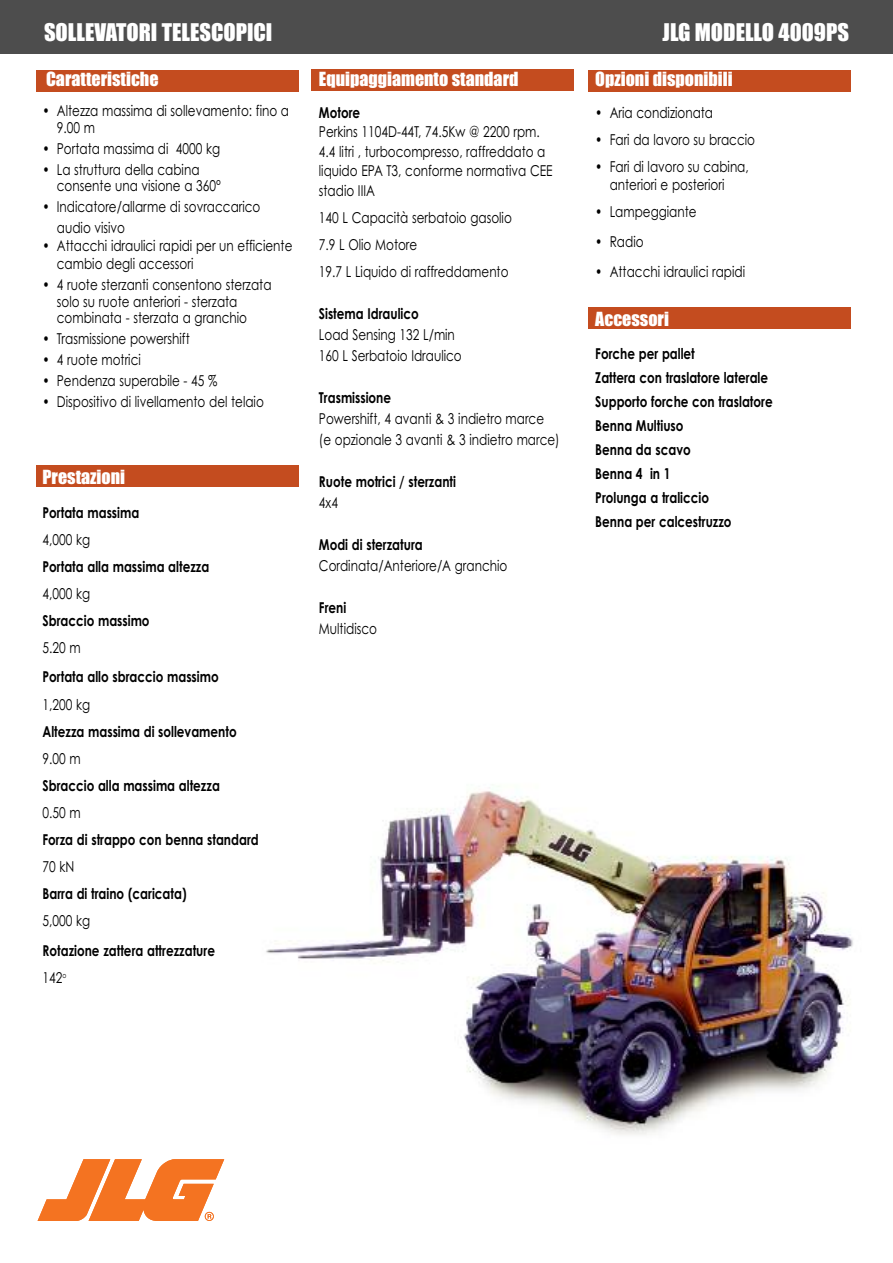
<style>
.page{position:relative;width:893px;height:1263px;background:#fff}
.page>*{position:absolute;margin:0;border:0;box-sizing:border-box;transform-origin:0 0}
.t1{font:22.5px "Impact";color:#fff}
.t2{font:18px "Impact";color:#fff}
.t3{font:15px/16.5px "Century Gothic";color:#000;scale:.8 1}
.t4{font:700 15px/24px "Century Gothic";color:#000;scale:.8 1}
.s1{font-weight:400}
</style>
<div class="page">
<div style="left:588px;top:307px;width:262px;height:22px;background:#c44c1f"></div>
<div style="left:588px;top:70px;width:262px;height:21px;background:#c44c1f"></div>
<div style="left:311px;top:69px;width:263px;height:22px;background:#c44c1f"></div>
<div style="left:36px;top:465px;width:263px;height:21px;background:#c44c1f"></div>
<div style="left:36px;top:70px;width:263px;height:21px;background:#c44c1f"></div>
<div style="left:0;top:0;width:893px;height:54px;background:#4d4d4d"></div>
<img style="left:266px;top:786px;width:587px;height:349px">
<svg style="left:38px;top:1159px;width:186px;height:62px"></svg>
<h1 class="t1" style="left:44px;top:20px;width:230px">SOLLEVATORI TELESCOPICI</h1>
<h1 class="t1" style="left:663px;top:20px;width:188px">JLG MODELLO 4009PS</h1>
<p class="t2" style="left:46px;top:69px;width:114px">Caratteristiche</p>
<p class="t3" style="left:57px;top:103px;width:292px;text-indent:-14px">• Altezza massima di sollevamento: fino a<br>9.00 m</p>
<p class="t3" style="left:43px;top:140px;width:224px">• Portata massima di 4000 kg</p>
<p class="t3" style="left:57px;top:161px;width:207px;text-indent:-14px">• La struttura della cabina consente una visione a 360°</p>
<p class="t3" style="left:57px;top:197px;width:256px;line-height:21px;text-indent:-14px">• Indicatore/allarme di sovraccarico audio visivo</p>
<p class="t3" style="left:57px;top:237px;width:296px;line-height:18px;text-indent:-14px">• Attacchi idraulici rapidi per un efficiente cambio degli accessori</p>
<p class="t3" style="left:57px;top:277px;width:270px;text-indent:-14px">• 4 ruote sterzanti consentono sterzata solo su ruote anteriori - sterzata combinata - sterzata a granchio</p>
<p class="t3" style="left:43px;top:331px;width:186px">• Trasmissione powershift</p>
<p class="t3" style="left:43px;top:352px;width:124px">• 4 ruote motrici</p>
<p class="t3" style="left:43px;top:373px;width:220px">• Pendenza superabile - 45 %</p>
<p class="t3" style="left:43px;top:394px;width:278px">• Dispositivo di livellamento del telaio</p>
<p class="t2" style="left:595px;top:69px;width:139px">Opzioni disponibili</p>
<p class="t3" style="left:595px;top:104px;width:149px">• Aria condizionata</p>
<p class="t3" style="left:595px;top:131px;width:201px">• Fari da lavoro su braccio</p>
<p class="t3" style="left:610px;top:158px;width:175px;line-height:18px;text-indent:-14px">• Fari di lavoro su cabina, anteriori e posteriori</p>
<p class="t3" style="left:595px;top:203px;width:128px">• Lampeggiante</p>
<p class="t3" style="left:595px;top:233px;width:62px">• Radio</p>
<p class="t3" style="left:595px;top:263px;width:189px">• Attacchi idraulici rapidi</p>
<p class="t2" style="left:595px;top:309px;width:75px">Accessori</p>
<p class="t4" style="left:595px;top:342px;width:223px">Forche per pallet<br>Zattera con traslatore laterale<br>Supporto forche con traslatore<br>Benna Multiuso<br>Benna da scavo<br>Benna 4 in 1<br>Prolunga a traliccio<br>Benna per calcestruzzo</p>
<p class="t2" style="left:319px;top:69px;width:201px">Equipaggiamento standard</p>
<p class="t4" style="left:319px;top:101px;width:53px">Motore</p>
<p class="t3" style="left:319px;top:122px;width:294px;line-height:19.5px">Perkins 1104D-44T, 74.5Kw @ 2200 rpm.<br>4.4 litri , turbocompresso, raffreddato a liquido EPA T3, conforme normativa CEE stadio IIIA</p>
<p class="t3" style="left:319px;top:204px;width:243px;line-height:27px">140 L Capacità serbatoio gasolio<br>7.9 L Olio Motore<br>19.7 L Liquido di raffreddamento</p>
<p class="t4" style="left:319px;top:302px;width:126px">Sistema Idraulico</p>
<p class="t3" style="left:319px;top:324px;width:180px;line-height:21px">Load Sensing 132 L/min<br>160 L Serbatoio Idraulico</p>
<p class="t4" style="left:319px;top:386px;width:92px">Trasmissione</p>
<p class="t3" style="left:319px;top:408px;width:302px;line-height:21px">Powershift, 4 avanti &amp; 3 indietro marce (e opzionale 3 avanti &amp; 3 indietro marce)</p>
<p class="t4" style="left:319px;top:470px;width:173px">Ruote motrici / sterzanti</p>
<p class="t3" style="left:319px;top:494px;width:25px">4x4</p>
<p class="t4" style="left:319px;top:533px;width:131px">Modi di sterzatura</p>
<p class="t3" style="left:319px;top:557px;width:237px">Cordinata/Anteriore/A granchio</p>
<p class="t4" style="left:319px;top:596px;width:36px">Freni</p>
<p class="t3" style="left:319px;top:620px;width:74px">Multidisco</p>
<p class="t2" style="left:43px;top:467px;width:84px">Prestazioni</p>
<p class="t4" style="left:43px;top:501px;width:123px">Portata massima</p>
<p class="t3" style="left:43px;top:532px;width:61px">4,000 kg</p>
<p class="t4" style="left:43px;top:555px;width:210px">Portata alla massima altezza</p>
<p class="t3" style="left:43px;top:586px;width:61px">4,000 kg</p>
<p class="t4" style="left:43px;top:609px;width:135px">Sbraccio massimo</p>
<p class="t3" style="left:43px;top:640px;width:49px">5.20 m</p>
<p class="t4" style="left:43px;top:665px;width:222px">Portata allo sbraccio massimo</p>
<p class="t3" style="left:43px;top:697px;width:61px">1,200 kg</p>
<p class="t4" style="left:43px;top:720px;width:244px">Altezza massima di sollevamento</p>
<p class="t3" style="left:43px;top:751px;width:49px">9.00 m</p>
<p class="t4" style="left:43px;top:774px;width:223px">Sbraccio alla massima altezza</p>
<p class="t3" style="left:43px;top:805px;width:49px">0.50 m</p>
<p class="t4" style="left:43px;top:828px;width:272px">Forza di strappo con benna standard</p>
<p class="t3" style="left:43px;top:859px;width:41px">70 kN</p>
<p class="t4" style="left:43px;top:882px;width:182px">Barra di traino (caricata)</p>
<p class="t3" style="left:43px;top:913px;width:61px">5,000 kg</p>
<p class="t4" style="left:43px;top:938px;width:217px;line-height:27px">Rotazione zattera attrezzature<br><span class="s1">142</span><sup>o</sup></p>
</div>
